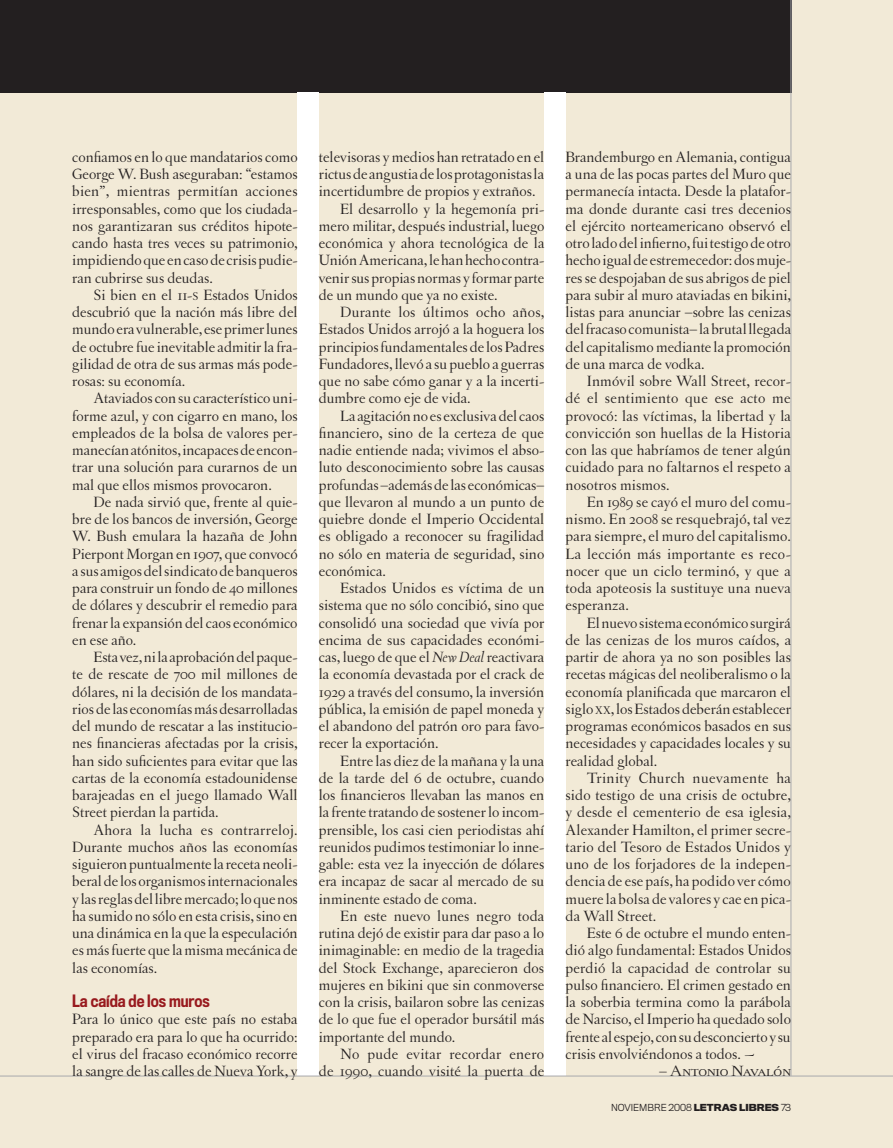
<style>
.page{position:relative;width:893px;height:1148px;background:#f2ead7}
.page>*{position:absolute;margin:0;border:0;box-sizing:border-box;transform-origin:0 0}
.t1{font:15.75px/17.2px "Letras Oldstyle";color:#231f20;text-align:justify}
.t2{font:15.75px "Letras Oldstyle";letter-spacing:.02em;color:#231f20}
.t3{font:500 15.75px "Titling Gothic FB Cond";color:#981a1e}
.t4{font:15.75px "Letras Oldstyle Expert";color:#231f20}
.t5{font:300 9px "Titling Gothic FB Normal";color:#231f20}
.s1{font-size:11.85px}
.s2{font-style:italic}
.s3{font-weight:700}
</style>
<div class="page">
<div style="left:0;top:0;width:791px;height:93px;background:#231f20"></div>
<hr style="left:791px;top:0;width:1px;height:1076px;background:#a8a9ad">
<div style="left:298px;top:93px;width:21px;height:983px;background:#fff"></div>
<div style="left:544px;top:93px;width:21px;height:983px;background:#fff"></div>
<hr style="left:0;top:1076px;width:893px;height:1px;background:#a8a9ad">
<p class="t1" style="left:72px;top:148px;width:227px">confiamos en lo que mandatarios como George W. Bush aseguraban: “estamos bien”, mientras permitían acciones irresponsables, como que los ciudada&shy;nos garantizaran sus créditos hipote&shy;cando hasta tres veces su patrimonio, impidiendo que en caso de crisis pudie&shy;ran cubrirse sus deudas.</p>
<p class="t1" style="left:72px;top:286px;width:227px;text-indent:21px">Si bien en el 11-<span class="s1">S</span> Estados Unidos descubrió que la nación más libre del mundo era vulnerable, ese primer lunes de octubre fue inevitable admitir la fra&shy;gilidad de otra de sus armas más pode&shy;rosas: su economía.</p>
<p class="t1" style="left:72px;top:390px;width:227px;text-indent:21px">Ataviados con su característico uni&shy;forme azul, y con cigarro en mano, los empleados de la bolsa de valores per&shy;manecían atónitos, incapaces de encon&shy;trar una solución para curarnos de un mal que ellos mismos provocaron.</p>
<p class="t1" style="left:72px;top:493px;width:227px;text-indent:21px">De nada sirvió que, frente al quie&shy;bre de los bancos de inversión, George W. Bush emulara la hazaña de John Pierpont Morgan en 1907, que convocó a sus amigos del sindicato de banqueros para construir un fondo de 40 millones de dólares y descubrir el remedio para frenar la expansión del caos económico en ese año.</p>
<p class="t1" style="left:72px;top:648px;width:227px;text-indent:21px">Esta vez, ni la aprobación del paque&shy;te de rescate de 700 mil millones de dólares, ni la decisión de los mandata&shy;rios de las economías más desarrolladas del mundo de rescatar a las institucio&shy;nes financieras afectadas por la crisis, han sido suficientes para evitar que las cartas de la economía estadounidense barajeadas en el juego llamado Wall Street pierdan la partida.</p>
<p class="t1" style="left:72px;top:821px;width:227px;text-indent:21px">Ahora la lucha es contrarreloj.<br>Durante muchos años las economías siguieron puntualmente la receta neoli&shy;beral de los organismos internacionales y las reglas del libre mercado; lo que nos ha sumido no sólo en esta crisis, sino en una dinámica en la que la especulación es más fuerte que la misma mecánica de las economías.</p>
<p class="t3" style="left:72px;top:991px;width:139px">La caída de los muros</p>
<p class="t1" style="left:72px;top:1011px;width:227px">Para lo único que este país no estaba preparado era para lo que ha ocurrido: el virus del fracaso económico recorre la sangre de las calles de Nueva York, y</p>
<p class="t1" style="left:319px;top:148px;width:227px">televisoras y medios han retratado en el</p>
<p class="t1" style="left:319px;top:165px;width:227px">rictus de angustia de los protagonistas la</p>
<p class="t1" style="left:319px;top:183px;width:218px">incertidumbre de propios y extraños.</p>
<p class="t1" style="left:340px;top:200px;width:206px">El desarrollo y la hegemonía pri-</p>
<p class="t1" style="left:319px;top:217px;width:227px">mero militar, después industrial, luego</p>
<p class="t1" style="left:319px;top:234px;width:227px">económica y ahora tecnológica de la</p>
<p class="t1" style="left:319px;top:252px;width:227px">Unión Americana, le han hecho contra-</p>
<p class="t1" style="left:319px;top:269px;width:227px">venir sus propias normas y formar parte</p>
<p class="t1" style="left:319px;top:286px;width:180px">de un mundo que ya no existe.</p>
<p class="t1" style="left:340px;top:303px;width:206px">Durante los últimos ocho años,</p>
<p class="t1" style="left:319px;top:321px;width:227px">Estados Unidos arrojó a la hoguera los</p>
<p class="t1" style="left:319px;top:338px;width:227px">principios fundamentales de los Padres</p>
<p class="t1" style="left:319px;top:355px;width:227px">Fundadores, llevó a su pueblo a guerras</p>
<p class="t1" style="left:319px;top:372px;width:227px">que no sabe cómo ganar y a la incerti-</p>
<p class="t1" style="left:319px;top:390px;width:153px">dumbre como eje de vida.</p>
<p class="t1" style="left:340px;top:407px;width:206px">La agitación no es exclusiva del caos</p>
<p class="t1" style="left:319px;top:424px;width:227px">financiero, sino de la certeza de que</p>
<p class="t1" style="left:319px;top:441px;width:227px">nadie entiende nada; vivimos el abso-</p>
<p class="t1" style="left:319px;top:459px;width:227px">luto desconocimiento sobre las causas</p>
<p class="t1" style="left:319px;top:476px;width:227px">profundas –además de las económicas–</p>
<p class="t1" style="left:319px;top:493px;width:227px">que llevaron al mundo a un punto de</p>
<p class="t1" style="left:319px;top:510px;width:227px">quiebre donde el Imperio Occidental</p>
<p class="t1" style="left:319px;top:528px;width:227px">es obligado a reconocer su fragilidad</p>
<p class="t1" style="left:319px;top:545px;width:227px">no sólo en materia de seguridad, sino</p>
<p class="t1" style="left:319px;top:562px;width:69px">económica.</p>
<p class="t1" style="left:340px;top:579px;width:206px">Estados Unidos es víctima de un</p>
<p class="t1" style="left:319px;top:597px;width:227px">sistema que no sólo concibió, sino que</p>
<p class="t1" style="left:319px;top:614px;width:227px">consolidó una sociedad que vivía por</p>
<p class="t1" style="left:319px;top:631px;width:227px">encima de sus capacidades económi-</p>
<p class="t1" style="left:319px;top:648px;width:227px">cas, luego de que el <span class="s2">New Deal</span> reactivara</p>
<p class="t1" style="left:319px;top:666px;width:227px">la economía devastada por el crack de</p>
<p class="t1" style="left:319px;top:683px;width:227px">1929 a través del consumo, la inversión</p>
<p class="t1" style="left:319px;top:700px;width:227px">pública, la emisión de papel moneda y</p>
<p class="t1" style="left:319px;top:717px;width:227px">el abandono del patrón oro para favo-</p>
<p class="t1" style="left:319px;top:735px;width:121px">recer la exportación.</p>
<p class="t1" style="left:340px;top:752px;width:206px">Entre las diez de la mañana y la una</p>
<p class="t1" style="left:319px;top:769px;width:227px">de la tarde del 6 de octubre, cuando</p>
<p class="t1" style="left:319px;top:786px;width:227px">los financieros llevaban las manos en</p>
<p class="t1" style="left:319px;top:804px;width:227px">la frente tratando de sostener lo incom-</p>
<p class="t1" style="left:319px;top:821px;width:227px">prensible, los casi cien periodistas ahí</p>
<p class="t1" style="left:319px;top:838px;width:227px">reunidos pudimos testimoniar lo inne-</p>
<p class="t1" style="left:319px;top:855px;width:227px">gable: esta vez la inyección de dólares</p>
<p class="t1" style="left:319px;top:873px;width:227px">era incapaz de sacar al mercado de su</p>
<p class="t1" style="left:319px;top:890px;width:159px">inminente estado de coma.</p>
<p class="t1" style="left:340px;top:907px;width:206px">En este nuevo lunes negro toda</p>
<p class="t1" style="left:319px;top:924px;width:227px">rutina dejó de existir para dar paso a lo</p>
<p class="t1" style="left:319px;top:942px;width:227px">inimaginable: en medio de la tragedia</p>
<p class="t1" style="left:319px;top:959px;width:227px">del Stock Exchange, aparecieron dos</p>
<p class="t1" style="left:319px;top:976px;width:227px">mujeres en bikini que sin conmoverse</p>
<p class="t1" style="left:319px;top:993px;width:227px">con la crisis, bailaron sobre las cenizas</p>
<p class="t1" style="left:319px;top:1011px;width:227px">de lo que fue el operador bursátil más</p>
<p class="t1" style="left:319px;top:1028px;width:138px">importante del mundo.</p>
<p class="t2" style="left:340px;top:1045px;width:205px">No pude evitar recordar enero</p>
<p class="t1" style="left:319px;top:1062px;width:227px">de 1990, cuando visité la puerta de</p>
<p class="t1" style="left:565px;top:148px;width:227px">Brandemburgo en Alemania, contigua a una de las pocas partes del Muro que permanecía intacta. Desde la platafor&shy;ma donde durante casi tres decenios el ejército norteamericano observó el otro lado del infierno, fui testigo de otro hecho igual de estremecedor: dos muje&shy;res se despojaban de sus abrigos de piel para subir al muro ataviadas en bikini, listas para anunciar –sobre las cenizas del fracaso comunista– la brutal llegada del capitalismo mediante la promoción de una marca de vodka.</p>
<p class="t1" style="left:565px;top:372px;width:227px;text-indent:21px">Inmóvil sobre Wall Street, recor&shy;dé el sentimiento que ese acto me provocó: las víctimas, la libertad y la convicción son huellas de la Historia con las que habríamos de tener algún cuidado para no faltarnos el respeto a nosotros mismos.</p>
<p class="t1" style="left:565px;top:493px;width:227px;text-indent:21px">En 1989 se cayó el muro del comu&shy;nismo. En 2008 se resquebrajó, tal vez para siempre, el muro del capitalismo.<br>La lección más importante es reco&shy;nocer que un ciclo terminó, y que a toda apoteosis la sustituye una nueva esperanza.</p>
<p class="t1" style="left:565px;top:614px;width:227px;text-indent:21px">El nuevo sistema económico surgirá de las cenizas de los muros caídos, a partir de ahora ya no son posibles las recetas mágicas del neoliberalismo o la economía planificada que marcaron el siglo <span class="s1">XX</span>, los Estados deberán establecer programas económicos basados en sus necesidades y capacidades locales y su realidad global.</p>
<p class="t1" style="left:565px;top:769px;width:227px;text-indent:21px">Trinity Church nuevamente ha sido testigo de una crisis de octubre, y desde el cementerio de esa iglesia, Alexander Hamilton, el primer secre&shy;tario del Tesoro de Estados Unidos y uno de los forjadores de la indepen&shy;dencia de ese país, ha podido ver cómo muere la bolsa de valores y cae en pica&shy;da Wall Street.</p>
<p class="t1" style="left:565px;top:924px;width:227px;text-indent:21px">Este 6 de octubre el mundo enten&shy;dió algo fundamental: Estados Unidos perdió la capacidad de controlar su pulso financiero. El crimen gestado en la soberbia termina como la parábola de Narciso, el Imperio ha quedado solo frente al espejo, con su desconcierto y su crisis envolviéndonos a todos. ~</p>
<p class="t4" style="left:659px;top:1062px;width:133px">– Antonio Navalón</p>
<p class="t5" style="left:611px;top:1102px;width:181px">NOVIEMBRE 2008 <span class="s3">LETRAS LIBRES</span> 73</p>
</div>
